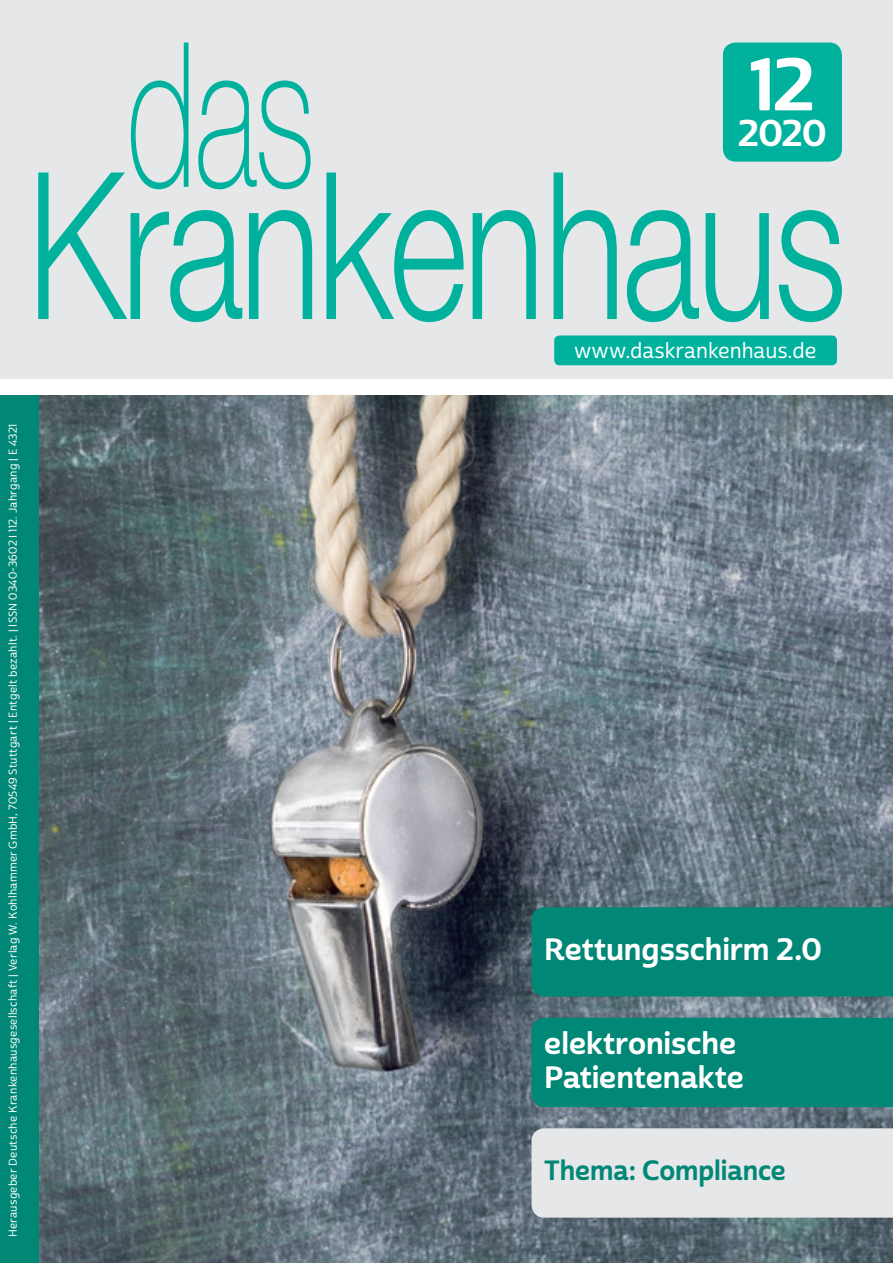
<style>
.page{position:relative;width:893px;height:1263px;background:#fff}
.page>*{position:absolute;margin:0;border:0;box-sizing:border-box;transform-origin:0 0}
.t1{font:72px "Cabrito Sans Nor Bol";color:#fff}
.t2{font:36px "Cabrito Sans Nor Bol";color:#fff}
.t3{font:30px/34.5px "Cabrito Sans Nor Bol";letter-spacing:-.005em;color:#fff}
.t4{font:27px "Cabrito Sans Nor Bol";letter-spacing:-.005em;color:#008776}
.t5{font:21px "Cabrito Sans Nor Med";letter-spacing:-.005em;color:#fff}
.t6{font:11.1px "Cabrito Sans Nor Med";letter-spacing:.02em;color:#fff}
</style>
<div class="page">
<img style="left:38px;top:395px;width:855px;height:868px">
<div style="left:0;top:0;width:893px;height:378px;background:#e6e7e9"></div>
<svg style="left:326px;top:172px;width:138px;height:150px"></svg>
<svg style="left:473px;top:210px;width:63px;height:109px"></svg>
<svg style="left:554px;top:172px;width:63px;height:147px"></svg>
<svg style="left:627px;top:210px;width:72px;height:112px"></svg>
<svg style="left:706px;top:213px;width:63px;height:109px"></svg>
<svg style="left:779px;top:210px;width:63px;height:112px"></svg>
<svg style="left:38px;top:43px;width:274px;height:279px"></svg>
<div style="left:723px;top:43px;width:119px;height:119px;background:#00b19d;border-radius:13px"></div>
<div style="left:0;top:395px;width:38px;height:868px;background:#008776"></div>
<div style="left:554px;top:335px;width:283px;height:30px;background:#00b19d;border-radius:5px"></div>
<div style="left:531px;top:907px;width:362px;height:89px;background:#008776"></div>
<div style="left:531px;top:1018px;width:362px;height:89px;background:#008776"></div>
<div style="left:531px;top:1128px;width:362px;height:89px;background:#e6e7e9"></div>
<p class="t6" style="left:6px;top:1237px;width:815px;rotate:-90deg">Herausgeber Deutsche Krankenhausgesellschaft | Verlag W. Kohlhammer GmbH, 70549 Stuttgart | Entgelt bezahlt. | ISSN 0340-3602 I 112. Jahrgang | E 4321</p>
<h1 class="t1" style="left:750px;top:39px;width:65px">12</h1>
<h2 class="t2" style="left:738px;top:111px;width:90px">2020</h2>
<h3 class="t5" style="left:574px;top:338px;width:244px">www.daskrankenhaus.de</h3>
<h3 class="t3" style="left:544px;top:933px;width:279px">Rettungsschirm 2.0</h3>
<h3 class="t3" style="left:544px;top:1026px;width:201px">elektronische<br>Patientenakte</h3>
<h3 class="t4" style="left:544px;top:1153px;width:243px">Thema: Compliance</h3>
</div>
